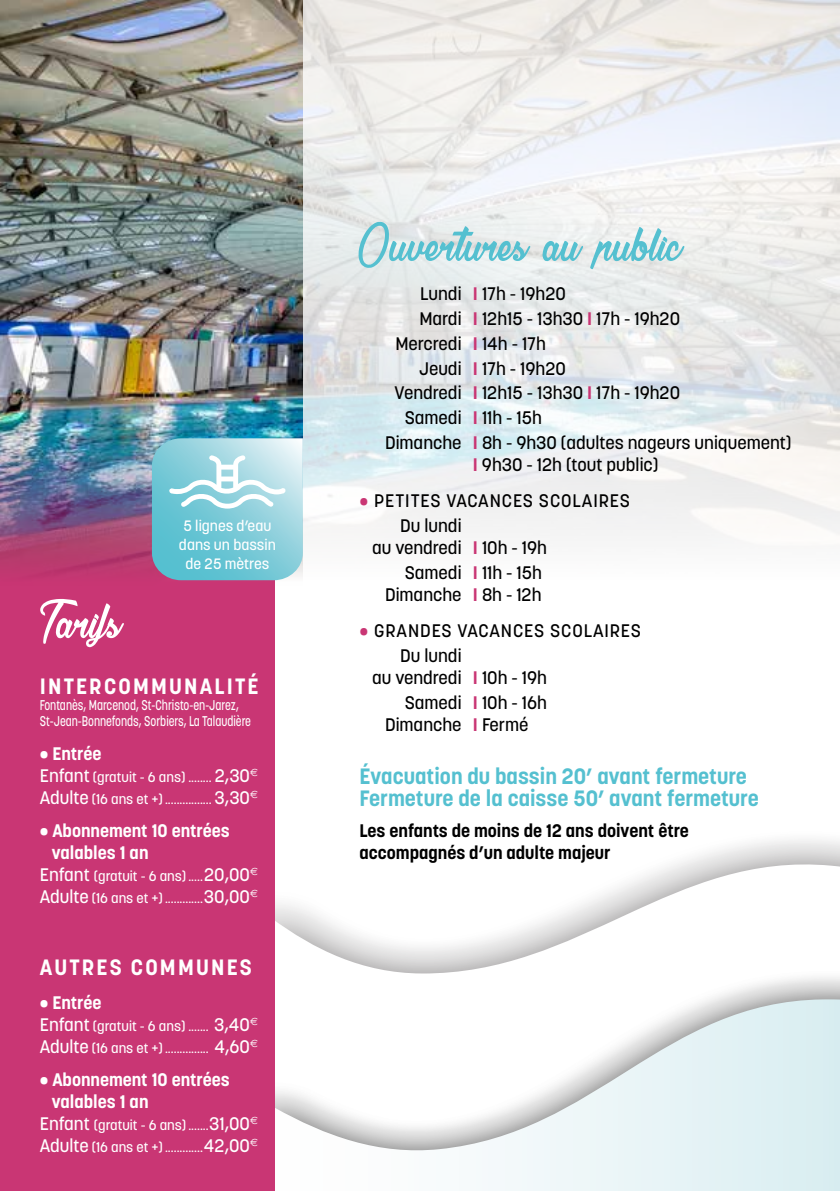
<style>
.page{position:relative;width:840px;height:1191px;background:#fff}
.page>*{position:absolute;margin:0;border:0;box-sizing:border-box;transform-origin:0 0}
.t1{font:56px "La Cithare Personal Use Only";color:#55c0d0}
.t2{font:56px "La Cithare Personal Use Only";color:#fff}
.t3{font:700 22px/22px "Korolev";color:#55c0d0}
.t4{font:700 22px "Korolev";letter-spacing:.1em;color:#fff}
.t5{font:500 18px/24.8px "Korolev";color:#000;text-align:right}
.t6{font:700 18px/22px "Korolev";color:#fff}
.t7{font:500 18px/24.8px "Korolev";letter-spacing:.05em;color:#000}
.t8{font:700 18px/22px "Korolev";color:#000}
.t9{font:500 15px/18.6px "Korolev";color:#fff;text-align:center}
.t10{font:500 14px/22px "Korolev";color:#fff}
.t11{font:500 14px/16px "Korolev";color:#fff;scale:.8 1}
.s1{font-size:18px}
.s2{font-weight:700;color:#c93674}
.s3{color:#c93674}
</style>
<div class="page">
<img style="left:302px;top:0;width:537px;height:538px">
<svg style="left:274px;top:851px;width:565px;height:57px"></svg>
<svg style="left:274px;top:908px;width:565px;height:283px"></svg>
<svg style="left:274px;top:999px;width:565px;height:156px"></svg>
<div style="left:0;top:0;width:274px;height:1191px;background:#c93674"></div>
<img style="left:0;top:0;width:302px;height:585px">
<svg style="left:152px;top:438px;width:151px;height:142px;background:#92d1dd"></svg>
<h1 class="t2" style="left:40px;top:594px;width:83px">Tarifs</h1>
<p class="t9" style="left:179px;top:517px;width:98px">5 lignes d’eau dans un bassin de 25 mètres</p>
<p class="t4" style="left:40px;top:673px;width:220px">INTERCOMMUNALITÉ</p>
<p class="t11" style="left:40px;top:697px;width:265px">Fontanès, Marcenod, St-Christo-en-Jarez,<br>St-Jean-Bonnefonds, Sorbiers, La Talaudière</p>
<p class="t6" style="left:40px;top:742px;width:63px">• Entrée</p>
<p class="t10" style="left:40px;top:766px;width:220px"><span class="s1">Enfant</span> (gratuit - 6 ans) ........ <span class="s1">2,30</span><sup>€<br></sup><span class="s1">Adulte</span> (16 ans et +)................ <span class="s1">3,30</span><sup>€</sup></p>
<p class="t6" style="left:52px;top:820px;width:179px;text-indent:-12px">• Abonnement 10 entrées valables 1 an</p>
<p class="t10" style="left:40px;top:865px;width:220px"><span class="s1">Enfant</span> (gratuit - 6 ans).....<span class="s1">20,00</span><sup>€<br></sup><span class="s1">Adulte</span> (16 ans et +).............<span class="s1">30,00</span><sup>€</sup></p>
<p class="t4" style="left:40px;top:953px;width:213px">AUTRES COMMUNES</p>
<p class="t6" style="left:40px;top:991px;width:63px">• Entrée</p>
<p class="t10" style="left:40px;top:1014px;width:220px"><span class="s1">Enfant</span> (gratuit - 6 ans) ....... <span class="s1">3,40</span><sup>€<br></sup><span class="s1">Adulte</span> (16 ans et +)............... <span class="s1">4,60</span><sup>€</sup></p>
<p class="t6" style="left:52px;top:1068px;width:179px;text-indent:-12px">• Abonnement 10 entrées valables 1 an</p>
<p class="t10" style="left:40px;top:1114px;width:220px"><span class="s1">Enfant</span> (gratuit - 6 ans).......<span class="s1">31,00</span><sup>€<br></sup><span class="s1">Adulte</span> (16 ans et +).............<span class="s1">42,00</span><sup>€</sup></p>
<h1 class="t1" style="left:359px;top:217px;width:324px">Ouvertures au public</h1>
<p class="t5" style="left:420px;top:281px;width:147px">Lundi <span class="s2">I</span> 17h - 19h20</p>
<p class="t5" style="left:419px;top:306px;width:262px">Mardi <span class="s2">I</span> 12h15 - 13h30 <span class="s2">I</span> 17h - 19h20</p>
<p class="t5" style="left:395px;top:331px;width:152px">Mercredi <span class="s2">I</span> 14h - 17h</p>
<p class="t5" style="left:419px;top:356px;width:148px">Jeudi <span class="s2">I</span> 17h - 19h20</p>
<p class="t5" style="left:394px;top:381px;width:287px">Vendredi <span class="s2">I</span> 12h15 - 13h30 <span class="s2">I</span> 17h - 19h20</p>
<p class="t5" style="left:404px;top:405px;width:139px">Samedi <span class="s2">I</span> 11h - 15h</p>
<p class="t5" style="left:385px;top:430px;width:408px">Dimanche <span class="s2">I</span> 8h - 9h30 (adultes nageurs uniquement)</p>
<p class="t5" style="left:472px;top:452px;width:187px"><span class="s2">I</span> 9h30 - 12h (tout public)</p>
<p class="t7" style="left:400px;top:488px;width:231px;text-indent:-41px"><span class="s3">•</span> PETITES VACANCES SCOLAIRES<br>Du lundi</p>
<p class="t5" style="left:372px;top:535px;width:176px">au vendredi <span class="s2">I</span> 10h - 19h<br>Samedi <span class="s2">I</span> 11h - 15h</p>
<p class="t5" style="left:385px;top:582px;width:158px">Dimanche <span class="s2">I</span> 8h - 12h</p>
<p class="t7" style="left:400px;top:618px;width:242px;text-indent:-41px"><span class="s3">•</span> GRANDES VACANCES SCOLAIRES<br>Du lundi</p>
<p class="t5" style="left:372px;top:665px;width:176px">au vendredi <span class="s2">I</span> 10h - 19h<br>Samedi <span class="s2">I</span> 10h - 16h</p>
<p class="t5" style="left:385px;top:712px;width:145px">Dimanche <span class="s2">I</span> Fermé</p>
<p class="t3" style="left:359px;top:765px;width:400px">Évacuation du bassin 20’ avant fermeture<br>Fermeture de la caisse 50’ avant fermeture</p>
<p class="t8" style="left:359px;top:819px;width:331px">Les enfants de moins de 12 ans doivent être accompagnés d’un adulte majeur</p>
</div>
